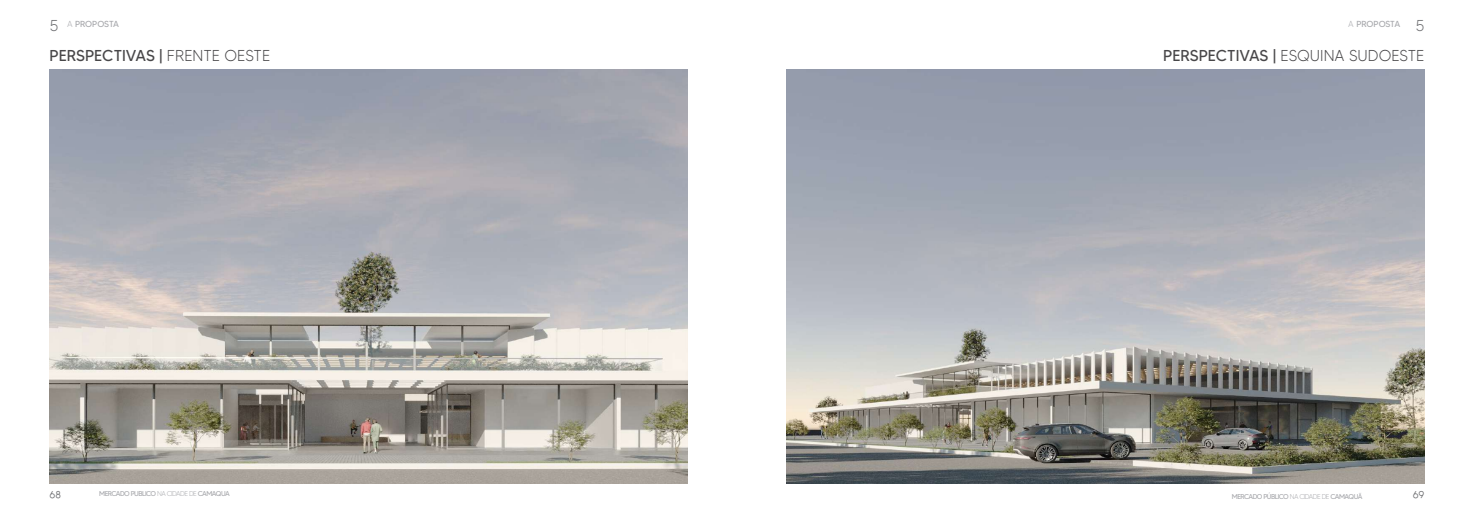
<style>
.page{position:relative;width:1474px;height:521px;background:#fff}
.page>*{position:absolute;margin:0;border:0;box-sizing:border-box;transform-origin:0 0}
.t1{font:300 15.75px "MADETOMMY";color:#484749}
.t2{font:15.75px "MADETOMMY";color:#484749}
.t3{font:10.5px "Louis George Cafe";color:#6c6d70}
.t4{font:8.75px "MADETOMMY";letter-spacing:-.01em;color:#a8a9ad}
.t5{font:7px "MADETOMMY";letter-spacing:-.075em;color:#a8a9ad}
.s1{font-weight:300;font-size:15.75px;color:#6c6d70}
.s2{font-weight:300}
.s3{font-weight:400}
</style>
<div class="page">
<img style="left:786px;top:69px;width:638px;height:415px">
<img style="left:50px;top:69px;width:637px;height:415px">
<p class="t4" style="left:50px;top:19px;width:71px"><span class="s1">5</span> <span class="s2">A</span> PROPOSTA</p>
<h1 class="t2" style="left:50px;top:45px;width:222px">PERSPECTIVAS | <span class="s2">FRENTE OESTE</span></h1>
<h1 class="t1" style="left:1163px;top:45px;width:262px"><span class="s3">PERSPECTIVAS |</span> ESQUINA SUDOESTE</h1>
<p class="t4" style="left:1348px;top:19px;width:78px"><span class="s2">A</span> PROPOSTA <span class="s1">5</span></p>
<h2 class="t3" style="left:50px;top:488px;width:13px">68</h2>
<p class="t5" style="left:99px;top:489px;width:132px">MERCADO PÚBLICO <span class="s2">NA CIDADE DE</span> CAMAQUÃ</p>
<p class="t5" style="left:1231px;top:492px;width:132px">MERCADO PÚBLICO <span class="s2">NA CIDADE DE</span> CAMAQUÃ</p>
<h2 class="t3" style="left:1412px;top:488px;width:13px">69</h2>
</div>
